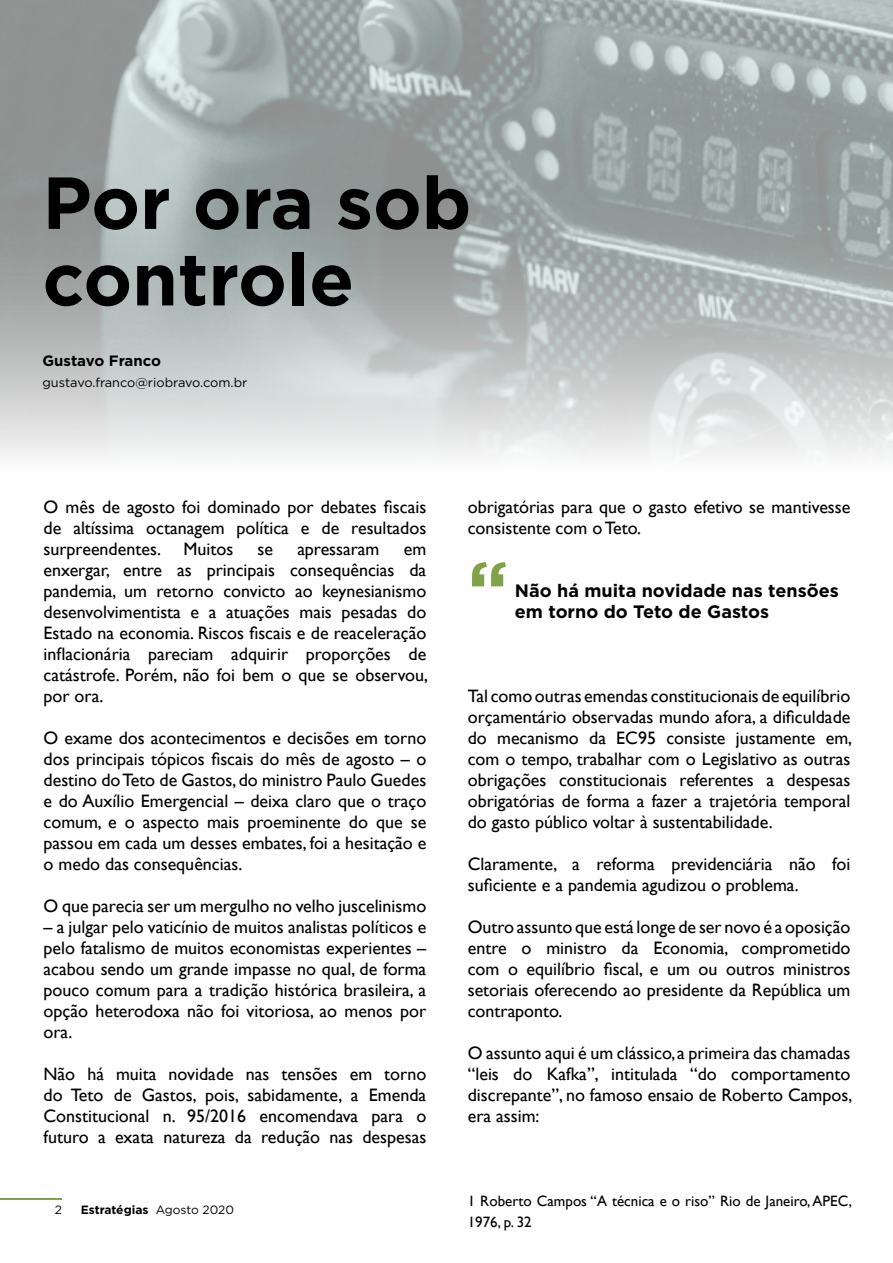
<style>
.page{position:relative;width:893px;height:1263px;background:#fff}
.page>*{position:absolute;margin:0;border:0;box-sizing:border-box;transform-origin:0 0}
.t1{font:700 75px "Gotham";color:#80a34a}
.t2{font:700 73.5px/76.5px "Gotham";color:#000}
.t3{font:18px/21px "Gill Sans";color:#000;text-align:justify}
.t4{font:700 18px "Gotham";color:#000}
.t5{font:15px/21px "Gill Sans";color:#000}
.t6{font:700 15px "Gotham";color:#000}
.t7{font:12.75px "Gotham";color:#000}
.t8{font:700 12px "Gotham";color:#000}
.t9{font:12px "Gotham";color:#000}
.s1{font-weight:400}
</style>
<div class="page">
<hr style="left:0;top:1198px;width:62px;height:1px;background:#80a34a">
<img style="left:0;top:0;width:893px;height:457px">
<h2 class="t2" style="left:43px;top:164px;width:430px">Por ora sob controle</h2>
<p class="t6" style="left:43px;top:351px;width:120px">Gustavo Franco</p>
<p class="t7" style="left:43px;top:374px;width:206px">gustavo.franco@riobravo.com.br</p>
<p class="t3" style="left:44px;top:497px;width:384px">O mês de agosto foi dominado por debates fiscais de altíssima octanagem política e de resultados surpreendentes. Muitos</p>
<p class="t3" style="left:44px;top:539px;width:386px;text-indent:360px">em enxergar, entre as principais consequências da pandemia, um retorno convicto ao keynesianismo desenvolvimentista e a atuações mais pesadas do Estado na economia. Riscos fiscais e de reaceleração inflacionária pareciam adquirir proporções de catástrofe. Porém, não foi bem o que se observou, por ora.</p>
<p class="t3" style="left:44px;top:728px;width:384px">O exame dos acontecimentos e decisões em torno dos principais tópicos fiscais do mês de agosto – o destino do Teto de Gastos, do ministro Paulo Guedes e do Auxílio Emergencial – deixa claro que o traço comum, e o aspecto mais proeminente do que se passou em cada um desses embates, foi a hesitação e o medo das consequências.</p>
<p class="t3" style="left:44px;top:896px;width:384px">O que parecia ser um mergulho no velho juscelinismo</p>
<p class="t3" style="left:44px;top:917px;width:384px">– a julgar pelo vaticínio de muitos analistas políticos e pelo fatalismo de muitos economistas experientes – acabou sendo um grande impasse no qual, de forma pouco comum para a tradição histórica brasileira, a opção heterodoxa não foi vitoriosa, ao menos por ora.</p>
<p class="t3" style="left:44px;top:1064px;width:384px">Não há muita novidade nas tensões em torno do Teto de Gastos, pois, sabidamente, a Emenda Constitucional n. 95/2016 encomendava para o futuro a exata natureza da redução nas despesas</p>
<p class="t3" style="left:258px;top:539px;width:17px">se</p>
<p class="t3" style="left:297px;top:539px;width:84px">apressaram</p>
<p class="t9" style="left:55px;top:1202px;width:9px">2</p>
<p class="t8" style="left:81px;top:1202px;width:155px">Estratégias <span class="s1">Agosto 2020</span></p>
<p class="t3" style="left:468px;top:497px;width:384px">obrigatórias para que o gasto efetivo se mantivesse consistente com o Teto.</p>
<h1 class="t1" style="left:468px;top:539px;width:42px">“</h1>
<p class="t4" style="left:515px;top:579px;width:325px">Não há muita novidade nas tensões</p>
<p class="t4" style="left:515px;top:600px;width:256px">em torno do Teto de Gastos</p>
<p class="t3" style="left:468px;top:686px;width:386px">Tal como outras emendas constitucionais de equilíbrio orçamentário observadas mundo afora, a dificuldade do mecanismo da EC95 consiste justamente em, com o tempo, trabalhar com o Legislativo as outras obrigações constitucionais referentes a despesas obrigatórias de forma a fazer a trajetória temporal do gasto público voltar à sustentabilidade.</p>
<p class="t3" style="left:468px;top:854px;width:384px">Claramente, a reforma previdenciária não foi suficiente e a pandemia agudizou o problema.</p>
<p class="t3" style="left:468px;top:917px;width:384px">Outro assunto que está longe de ser novo é a oposição entre o ministro da Economia, comprometido com o equilíbrio fiscal, e um ou outros ministros setoriais oferecendo ao presidente da República um contraponto.</p>
<p class="t3" style="left:468px;top:1043px;width:386px">O assunto aqui é um clássico, a primeira das chamadas “leis do Kafka”, intitulada “do comportamento discrepante”, no famoso ensaio de Roberto Campos, era assim:</p>
<p class="t5" style="left:468px;top:1191px;width:386px">1 Roberto Campos “A técnica e o riso” Rio de Janeiro, APEC,<br>1976, p. 32</p>
</div>
